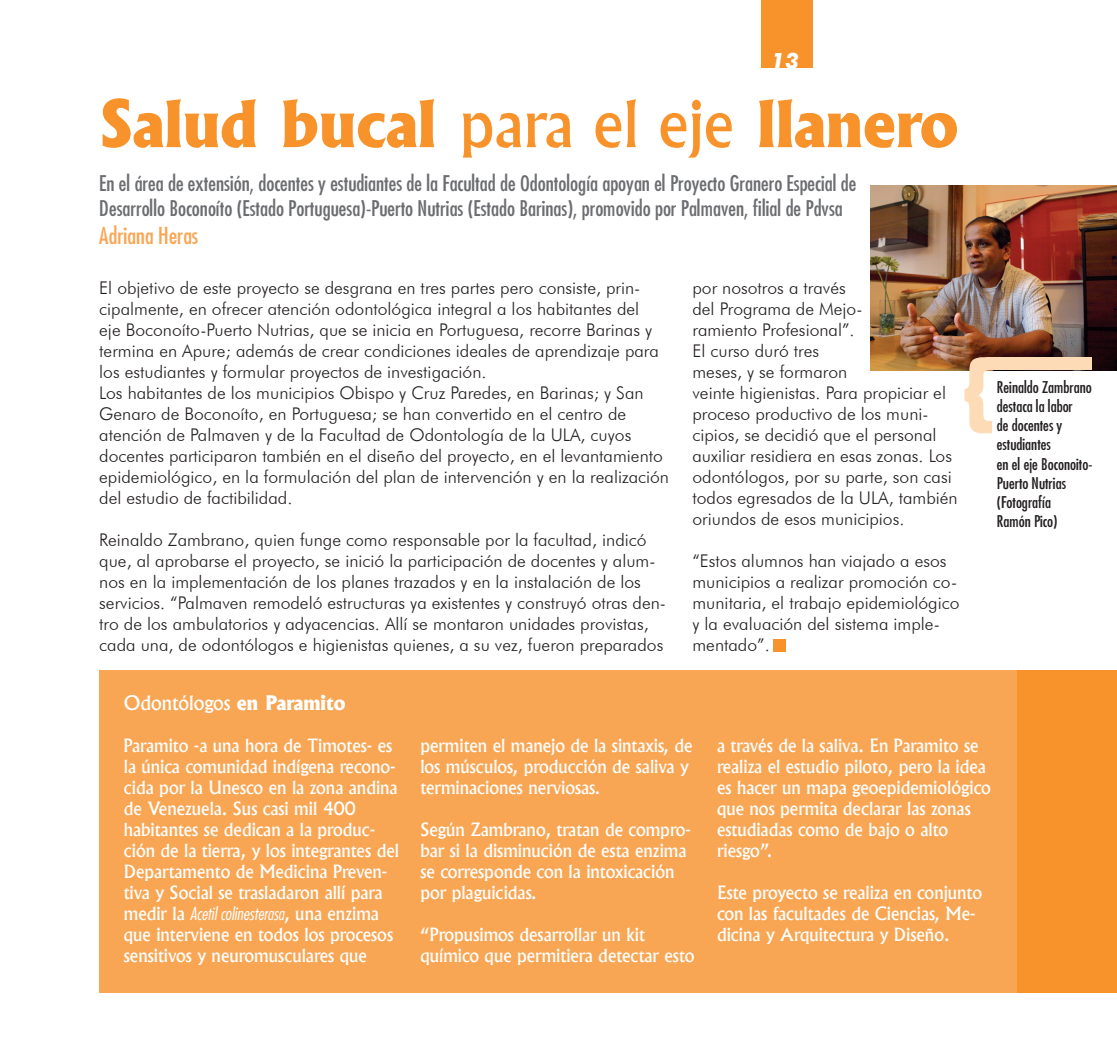
<style>
.page{position:relative;width:1117px;height:1037px;background:#fff}
.page>*{position:absolute;margin:0;border:0;box-sizing:border-box;transform-origin:0 0}
.normal1{font:800 63px "Albertus";color:#f7932a}
.normal1-2{font:condensed 22.75px "Futura";color:#f9a654}
.normal1-3{font:italic 700 22.75px "Futura BT";color:#fff}
.normal1-4{font:condensed 21px/25.2px "Futura";color:#6c6d70}
.cuerpo_de_texto{font:500 19.25px "Albertus";color:#fff}
.cuerpo_de_texto-2{font:300 17.5px/21px "Futura BT";color:#231f20}
.cuerpo_de_texto-3{font:500 17.5px/21px "Albertus";color:#fff}
.normal1-5{font:condensed 15.75px/19.2px "Futura";color:#231f20}
.s1{font-weight:500}
.s2{font-weight:800}
.s3{font-family:"Futura";font-weight:300;font-style:italic;font-stretch:condensed}
</style>
<div class="page">
<img style="left:870px;top:185px;width:246px;height:185px">
<div style="left:99px;top:670px;width:918px;height:322px;background:#f9a654"></div>
<div style="left:760px;top:0;width:52px;height:67px;background:#f7932a"></div>
<div style="left:773px;top:640px;width:12px;height:12px;background:#f7932a"></div>
<svg style="left:964px;top:357px;width:27px;height:76px"></svg>
<div style="left:986px;top:357px;width:105px;height:13px;background:#fddbb7"></div>
<div style="left:1017px;top:670px;width:99px;height:322px;background:#f7932a"></div>
<p class="normal1-3" style="left:771px;top:47px;width:29px">13</p>
<p class="normal1" style="left:99px;top:85px;width:860px">Salud bucal <span class="s1">para el eje</span> llanero</p>
<p class="normal1-4" style="left:99px;top:170px;width:758px">En el área de extensión, docentes y estudiantes de la Facultad de Odontología apoyan el Proyecto Granero Especial de<br>Desarrollo Boconoíto (Estado Portuguesa)-Puerto Nutrias (Estado Barinas), promovido por Palmaven, filial de Pdvsa</p>
<p class="normal1-2" style="left:99px;top:221px;width:100px">Adriana Heras</p>
<p class="cuerpo_de_texto-2" style="left:99px;top:277px;width:561px">El objetivo de este proyecto se desgrana en tres partes pero consiste, prin&shy;cipalmente, en ofrecer atención odontológica integral a los habitantes del eje Boconoíto-Puerto Nutrias, que se inicia en Portuguesa, recorre Barinas y termina en Apure; además de crear condiciones ideales de aprendizaje para los estudiantes y formular proyectos de investigación.</p>
<p class="cuerpo_de_texto-2" style="left:99px;top:382px;width:571px">Los habitantes de los municipios Obispo y Cruz Paredes, en Barinas; y San Genaro de Boconoíto, en Portuguesa; se han convertido en el centro de atención de Palmaven y de la Facultad de Odontología de la ULA, cuyos docentes participaron también en el diseño del proyecto, en el levantamiento epidemiológico, en la formulación del plan de intervención y en la realización del estudio de factibilidad.</p>
<p class="cuerpo_de_texto-2" style="left:99px;top:529px;width:568px">Reinaldo Zambrano, quien funge como responsable por la facultad, indicó que, al aprobarse el proyecto, se inició la participación de docentes y alum&shy;nos en la implementación de los planes trazados y en la instalación de los servicios. “Palmaven remodeló estructuras ya existentes y construyó otras den&shy;tro de los ambulatorios y adyacencias. Allí se montaron unidades provistas, cada una, de odontólogos e higienistas quienes, a su vez, fueron preparados</p>
<p class="cuerpo_de_texto" style="left:124px;top:691px;width:223px">Odontólogos <span class="s2">en Paramito</span></p>
<p class="cuerpo_de_texto-3" style="left:124px;top:735px;width:276px">Paramito -a una hora de Timotes- es la única comunidad indígena recono&shy;cida por la Unesco en la zona andina de Venezuela. Sus casi mil 400 habitantes se dedican a la produc&shy;ción de la tierra, y los integrantes del Departamento de Medicina Preven&shy;tiva y Social se trasladaron allí para medir la <span class="s3">Acetil colinesterasa</span>, una enzima que interviene en todos los procesos sensitivos y neuromusculares que</p>
<p class="cuerpo_de_texto-2" style="left:692px;top:277px;width:172px">por nosotros a través del Programa de Mejo&shy;ramiento Profesional”.</p>
<p class="cuerpo_de_texto-2" style="left:692px;top:340px;width:156px">El curso duró tres meses, y se formaron</p>
<p class="normal1-5" style="left:996px;top:377px;width:96px">Reinaldo Zambrano destaca la labor<br>de docentes y estudiantes</p>
<p class="normal1-5" style="left:996px;top:454px;width:97px">en el eje Boconoito-<br>Puerto Nutrias (Fotografía</p>
<p class="normal1-5" style="left:996px;top:511px;width:62px">Ramón Pico)</p>
<p class="cuerpo_de_texto-2" style="left:692px;top:382px;width:267px">veinte higienistas. Para propiciar el proceso productivo de los muni&shy;cipios, se decidió que el personal auxiliar residiera en esas zonas. Los odontólogos, por su parte, son casi todos egresados de la ULA, también oriundos de esos municipios.</p>
<p class="cuerpo_de_texto-2" style="left:692px;top:550px;width:268px">“Estos alumnos han viajado a esos municipios a realizar promoción co&shy;munitaria, el trabajo epidemiológico y la evaluación del sistema imple&shy;mentado”.</p>
<p class="cuerpo_de_texto-3" style="left:716px;top:735px;width:275px">a través de la saliva. En Paramito se realiza el estudio piloto, pero la idea es hacer un mapa geoepidemiológico que nos permita declarar las zonas estudiadas como de bajo o alto riesgo”.</p>
<p class="cuerpo_de_texto-3" style="left:716px;top:882px;width:266px">Este proyecto se realiza en conjunto con las facultades de Ciencias, Me&shy;dicina y Arquitectura y Diseño.</p>
<p class="cuerpo_de_texto-3" style="left:420px;top:735px;width:274px">permiten el manejo de la sintaxis, de los músculos, producción de saliva y terminaciones nerviosas.</p>
<p class="cuerpo_de_texto-3" style="left:420px;top:819px;width:272px">Según Zambrano, tratan de compro&shy;bar si la disminución de esta enzima se corresponde con la intoxicación por plaguicidas.</p>
<p class="cuerpo_de_texto-3" style="left:420px;top:924px;width:275px">“Propusimos desarrollar un kit químico que permitiera detectar esto</p>
</div>
